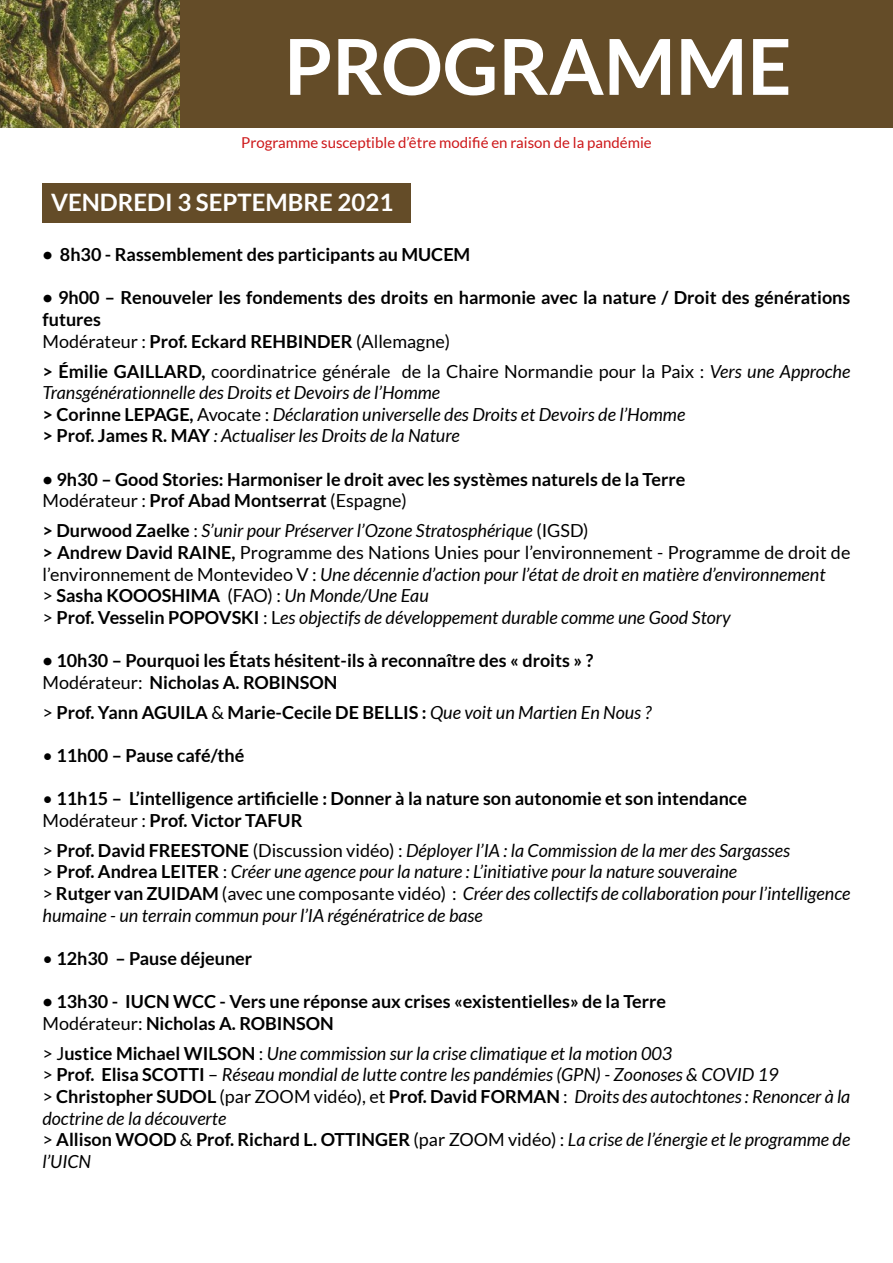
<style>
.page{position:relative;width:893px;height:1263px;background:#fff}
.page>*{position:absolute;margin:0;border:0;box-sizing:border-box;transform-origin:0 0}
.t1{font:700 77.25px "Lato";color:#fff}
.t2{font:700 24px "Lato";color:#fff}
.t3{font:italic 18px/21.6px "Lato";color:#000}
.t4{font:700 18px/21.6px "Lato";color:#000}
.t5{font:15px "Lato";color:#cd1719}
.s1{font-weight:400}
.s2{font-weight:700;font-style:normal}
.s3{font-style:normal}
.s4{font-weight:400;font-style:italic}
</style>
<div class="page">
<div style="left:179px;top:0;width:714px;height:128px;background:#644c28"></div>
<img style="left:0;top:0;width:179px;height:128px">
<div style="left:43px;top:183px;width:368px;height:40px;background:#644c28"></div>
<h1 class="t1" style="left:284px;top:22px;width:509px">PROGRAMME</h1>
<p class="t5" style="left:241px;top:135px;width:412px">Programme susceptible d’être modifié en raison de la pandémie</p>
<h2 class="t2" style="left:51px;top:188px;width:344px">VENDREDI 3 SEPTEMBRE 2021</h2>
<p class="t4" style="left:43px;top:243px;width:429px">• 8h30 - Rassemblement des participants au MUCEM</p>
<p class="t4" style="left:43px;top:287px;width:809px">• 9h00 – Renouveler les fondements des droits en harmonie avec la nature / Droit des générations futures<br><span class="s1">Modérateur :</span> Prof. Eckard REHBINDER <span class="s1">(Allemagne)</span></p>
<p class="t3" style="left:43px;top:361px;width:809px"><span class="s2">&gt; Émilie GAILLARD,</span> <span class="s3">coordinatrice générale de la Chaire Normandie pour la Paix :</span> Vers une Approche Transgénérationnelle des Droits et Devoirs de l’Homme<br><span class="s2">&gt; Corinne LEPAGE,</span> <span class="s3">Avocate :</span> Déclaration universelle des Droits et Devoirs de l’Homme<br><span class="s2">&gt; Prof. James R. MAY</span> : Actualiser les Droits de la Nature</p>
<p class="t4" style="left:43px;top:468px;width:644px">• 9h30 – Good Stories: Harmoniser le droit avec les systèmes naturels de la Terre<br><span class="s1">Modérateur :</span> Prof Abad Montserrat <span class="s1">(Espagne)</span></p>
<p class="t3" style="left:43px;top:520px;width:809px"><span class="s2">&gt; Durwood Zaelke</span> <span class="s3">:</span> S’unir pour Préserver l’Ozone Stratosphérique <span class="s3">(IGSD)<br></span><span class="s2">&gt; Andrew David RAINE,</span> <span class="s3">Programme des Nations Unies pour l’environnement - Programme de droit de l’environnement de Montevideo V :</span> Une décennie d’action pour l’état de droit en matière d’environnement<br><span class="s3">&gt;</span> <span class="s2">Sasha KOOOSHIMA</span> <span class="s3">(FAO) :</span> Un Monde/Une Eau<br><span class="s3">&gt;</span> <span class="s2">Prof. Vesselin POPOVSKI</span> <span class="s3">: L</span>es objectifs de développement durable comme une Good Story</p>
<p class="t4" style="left:43px;top:649px;width:552px">• 10h30 – Pourquoi les États hésitent-ils à reconnaître des « droits » ?<br><span class="s1">Modérateur:</span> Nicholas A. ROBINSON</p>
<p class="t4" style="left:43px;top:701px;width:610px"><span class="s1">&gt;</span> Prof. Yann AGUILA <span class="s1">&amp;</span> Marie-Cecile DE BELLIS : <span class="s4">Que voit un Martien En Nous ?</span></p>
<p class="t4" style="left:43px;top:744px;width:203px"><span class="s1">•</span> 11h00 – Pause café/thé</p>
<p class="t4" style="left:43px;top:787px;width:706px"><span class="s1">•</span> 11h15 – L’intelligence artificielle : Donner à la nature son autonomie et son intendance<br><span class="s1">Modérateur :</span> Prof. Victor TAFUR</p>
<p class="t3" style="left:43px;top:840px;width:809px"><span class="s3">&gt;</span> <span class="s2">Prof. David FREESTONE</span> <span class="s3">(Discussion vidéo) :</span> Déployer l’IA : la Commission de la mer des Sargasses<br><span class="s3">&gt;</span> <span class="s2">Prof. Andrea LEITER</span> <span class="s3">:</span> Créer une agence pour la nature : L’initiative pour la nature souveraine<br><span class="s3">&gt;</span> <span class="s2">Rutger van ZUIDAM</span> <span class="s3">(avec une composante vidéo) :</span> Créer des collectifs de collaboration pour l’intelligence humaine - un terrain commun pour l’IA régénératrice de base</p>
<p class="t4" style="left:43px;top:947px;width:211px"><span class="s1">•</span> 12h30 – Pause déjeuner</p>
<p class="t4" style="left:43px;top:990px;width:625px">• 13h30 - IUCN WCC - Vers une réponse aux crises «existentielles» de la Terre<br><span class="s1">Modérateur:</span> Nicholas A. ROBINSON</p>
<p class="t3" style="left:42px;top:1043px;width:809px"><span class="s3">&gt; J</span><span class="s2">ustice Michael WILSON</span> <span class="s3">:</span> Une commission sur la crise climatique et la motion 003<br><span class="s3">&gt;</span> <span class="s2">Prof. Elisa SCOTTI</span> <span class="s3">–</span> Réseau mondial de lutte contre les pandémies (GPN) - Zoonoses &amp; COVID 19<br><span class="s3">&gt;</span> <span class="s2">Christopher SUDOL</span> <span class="s3">(par ZOOM vidéo), et</span> <span class="s2">Prof. David FORMAN</span> <span class="s3">:</span> Droits des autochtones : Renoncer à la doctrine de la découverte<br><span class="s3">&gt;</span> <span class="s2">Allison WOOD</span> <span class="s3">&amp;</span> <span class="s2">Prof. Richard L. OTTINGER</span> <span class="s3">(par ZOOM vidéo) :</span> La crise de l’énergie et le programme de l’UICN</p>
</div>
